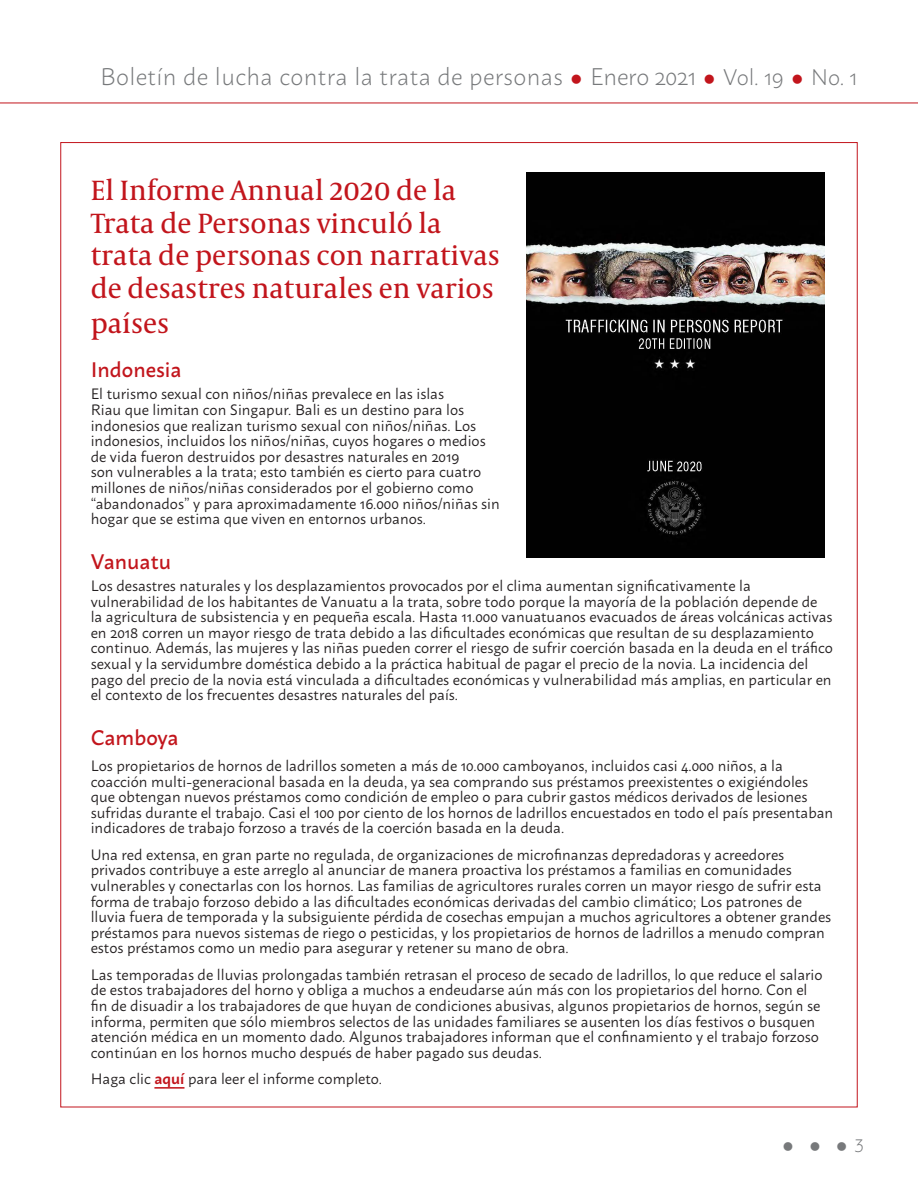
<style>
.page{position:relative;width:918px;height:1188px;background:#fff}
.page>*{position:absolute;margin:0;border:0;box-sizing:border-box;transform-origin:0 0}
.t1{font:28.5px/33.2px "Capitolium News 2";color:#c2151c}
.t2{font:300 24px "Macho";letter-spacing:.015em;color:#77797b}
.t3{font:500 21px "Macho";color:#c2151c}
.t4{font:300 18px "Macho";color:#77797b}
.t5{font:15px/15.6px "Macho";color:#231f20}
.s1{color:#c2151c}
.s2{font-size:22.5px}
.s3{font-weight:600;color:#c2151c}
</style>
<div class="page">
<hr style="left:0;top:103px;width:918px;height:1px;background:#c2151c">
<hr style="left:154px;top:1087px;width:30px;height:2px;background:#c2151c">
<img style="left:527px;top:172px;width:298px;height:385px">
<p class="t2" style="left:100px;top:55px;width:759px">Boletín de lucha contra la trata de personas <span class="s1">●</span> Enero 2021 <span class="s1">●</span> <span class="s2">Vol. 19</span> <span class="s1">●</span> <span class="s2">No. 1</span></p>
<p class="t1" style="left:91px;top:172px;width:411px">El Informe Annual 2020 de la<br>Trata de Personas vinculó la trata de personas con narrativas de desastres naturales en varios países</p>
<p class="t3" style="left:91px;top:351px;width:92px">Indonesia</p>
<p class="t5" style="left:91px;top:385px;width:411px">El turismo sexual con niños/niñas prevalece en las islas<br>Riau que limitan con Singapur. Bali es un destino para los indonesios que realizan turismo sexual con niños/niñas. Los indonesios, incluidos los niños/niñas, cuyos hogares o medios de vida fueron destruidos por desastres naturales en 2019<br>son vulnerables a la trata; esto también es cierto para cuatro millones de niños/niñas considerados por el gobierno como “abandonados” y para aproximadamente 16.000 niños/niñas sin hogar que se estima que viven en entornos urbanos.</p>
<p class="t3" style="left:91px;top:543px;width:82px">Vanuatu</p>
<p class="t5" style="left:91px;top:576px;width:744px">Los desastres naturales y los desplazamientos provocados por el clima aumentan significativamente la vulnerabilidad de los habitantes de Vanuatu a la trata, sobre todo porque la mayoría de la población depende de<br>la agricultura de subsistencia y en pequeña escala. Hasta 11.000 vanuatuanos evacuados de áreas volcánicas activas en 2018 corren un mayor riesgo de trata debido a las dificultades económicas que resultan de su desplazamiento continuo. Además, las mujeres y las niñas pueden correr el riesgo de sufrir coerción basada en la deuda en el tráfico sexual y la servidumbre doméstica debido a la práctica habitual de pagar el precio de la novia. La incidencia del pago del precio de la novia está vinculada a dificultades económicas y vulnerabilidad más amplias, en particular en el contexto de los frecuentes desastres naturales del país.</p>
<p class="t3" style="left:91px;top:719px;width:89px">Camboya</p>
<p class="t5" style="left:91px;top:756px;width:744px">Los propietarios de hornos de ladrillos someten a más de 10.000 camboyanos, incluidos casi 4.000 niños, a la coacción multi-generacional basada en la deuda, ya sea comprando sus préstamos preexistentes o exigiéndoles que obtengan nuevos préstamos como condición de empleo o para cubrir gastos médicos derivados de lesiones sufridas durante el trabajo. Casi el 100 por ciento de los hornos de ladrillos encuestados en todo el país presentaban indicadores de trabajo forzoso a través de la coerción basada en la deuda.</p>
<p class="t5" style="left:91px;top:845px;width:742px">Una red extensa, en gran parte no regulada, de organizaciones de microfinanzas depredadoras y acreedores privados contribuye a este arreglo al anunciar de manera proactiva los préstamos a familias en comunidades vulnerables y conectarlas con los hornos. Las familias de agricultores rurales corren un mayor riesgo de sufrir esta forma de trabajo forzoso debido a las dificultades económicas derivadas del cambio climático; Los patrones de lluvia fuera de temporada y la subsiguiente pérdida de cosechas empujan a muchos agricultores a obtener grandes préstamos para nuevos sistemas de riego o pesticidas, y los propietarios de hornos de ladrillos a menudo compran estos préstamos como un medio para asegurar y retener su mano de obra.</p>
<p class="t5" style="left:91px;top:965px;width:733px">Las temporadas de lluvias prolongadas también retrasan el proceso de secado de ladrillos, lo que reduce el salario de estos trabajadores del horno y obliga a muchos a endeudarse aún más con los propietarios del horno. Con el fin de disuadir a los trabajadores de que huyan de condiciones abusivas, algunos propietarios de hornos, según se informa, permiten que sólo miembros selectos de las unidades familiares se ausenten los días festivos o busquen atención médica en un momento dado. Algunos trabajadores informan que el confinamiento y el trabajo forzoso continúan en los hornos mucho después de haber pagado sus deudas.</p>
<p class="t5" style="left:91px;top:1070px;width:293px">Haga clic <span class="s3">aquí</span> para leer el informe completo.</p>
<p class="t4" style="left:782px;top:1130px;width:83px">●●●3</p>
</div>
